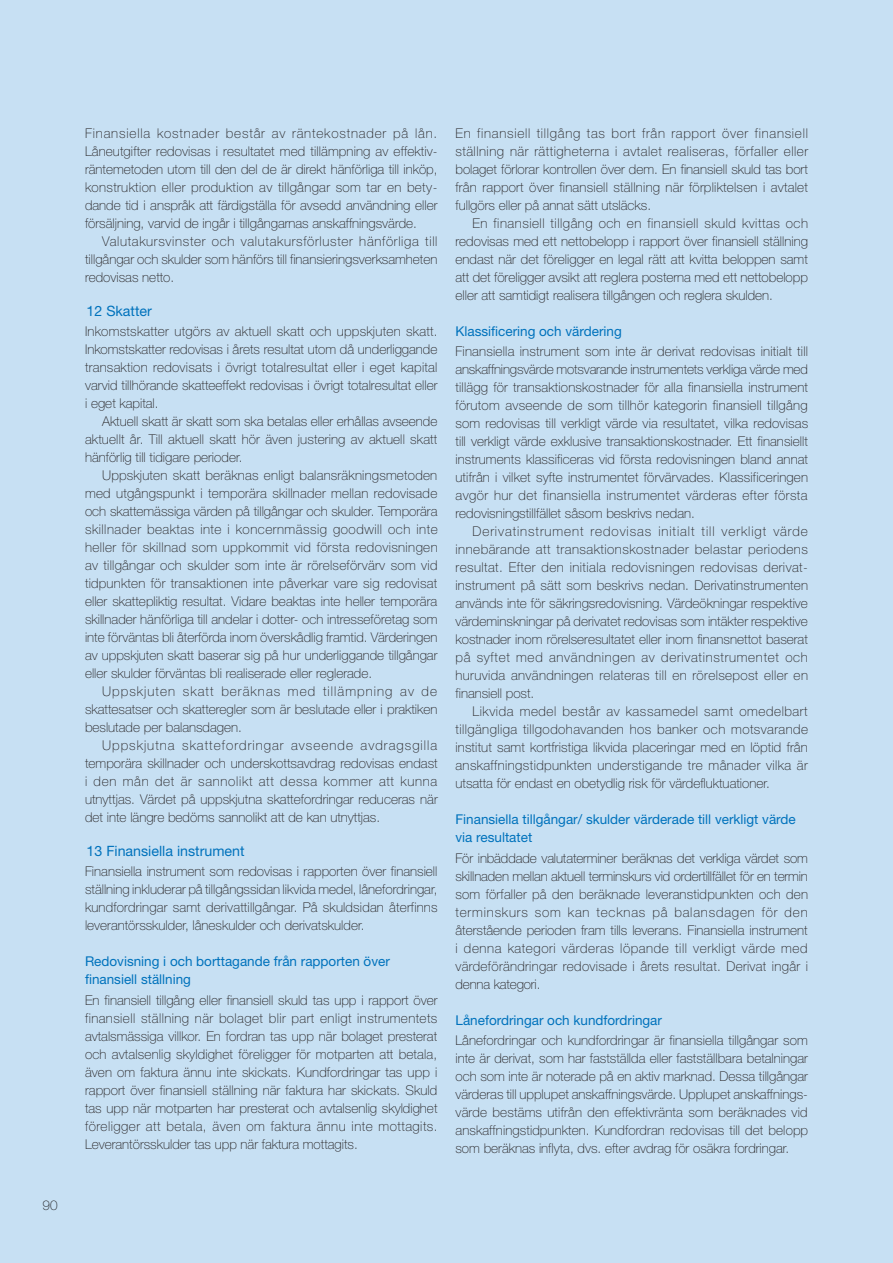
<style>
.page{position:relative;width:893px;height:1263px;background:#c7e0f3}
.page>*{position:absolute;margin:0;border:0;box-sizing:border-box;transform-origin:0 0}
.Note_subhead_1{font:14.25px "Helvetica Neue";color:#0072bc}
.body_copy{font:100 13.5px/18px "Helvetica Neue";color:#231f20;text-align:justify}
.Note_subhead_2{font:13.5px/18px "Helvetica Neue";color:#0072bc}
</style>
<div class="page">
<p class="body_copy" style="left:43px;top:1196px;width:17px">90</p>
<p class="body_copy" style="left:85px;top:124px;width:354px">Finansiella kostnader består av räntekostnader på lån.<br>Låneutgifter redovisas i resultatet med tillämpning av effektiv&shy;räntemetoden utom till den del de är direkt hänförliga till inköp, konstruktion eller produktion av tillgångar som tar en bety&shy;dande tid i anspråk att färdigställa för avsedd användning eller försäljning, varvid de ingår i tillgångarnas anskaffningsvärde.</p>
<p class="body_copy" style="left:85px;top:232px;width:354px;text-indent:17px">Valutakursvinster och valutakursförluster hänförliga till tillgångar och skulder som hänförs till finansieringsverksamheten redovisas netto.</p>
<p class="Note_subhead_1" style="left:87px;top:303px;width:67px">12 Skatter</p>
<p class="body_copy" style="left:85px;top:322px;width:354px">Inkomstskatter utgörs av aktuell skatt och uppskjuten skatt.<br>Inkomstskatter redovisas i årets resultat utom då underliggande transaktion redovisats i övrigt totalresultat eller i eget kapital varvid tillhörande skatteeffekt redovisas i övrigt totalresultat eller i eget kapital.</p>
<p class="body_copy" style="left:85px;top:412px;width:354px;text-indent:17px">Aktuell skatt är skatt som ska betalas eller erhållas avseende aktuellt år. Till aktuell skatt hör även justering av aktuell skatt hänförlig till tidigare perioder.</p>
<p class="body_copy" style="left:85px;top:466px;width:354px;text-indent:17px">Uppskjuten skatt beräknas enligt balansräkningsmetoden med utgångspunkt i temporära skillnader mellan redovisade och skattemässiga värden på tillgångar och skulder. Temporära skillnader beaktas inte i koncernmässig goodwill och inte heller för skillnad som uppkommit vid första redovisningen av tillgångar och skulder som inte är rörelseförvärv som vid tidpunkten för transaktionen inte påverkar vare sig redovisat eller skattepliktig resultat. Vidare beaktas inte heller temporära skillnader hänförliga till andelar i dotter- och intresseföretag som inte förväntas bli återförda inom överskådlig framtid. Värderingen av uppskjuten skatt baserar sig på hur underliggande tillgångar eller skulder förväntas bli realiserade eller reglerade.</p>
<p class="body_copy" style="left:85px;top:682px;width:354px;text-indent:17px">Uppskjuten skatt beräknas med tillämpning av de skattesatser och skatteregler som är beslutade eller i praktiken beslutade per balansdagen.</p>
<p class="body_copy" style="left:85px;top:736px;width:354px;text-indent:17px">Uppskjutna skattefordringar avseende avdragsgilla temporära skillnader och underskottsavdrag redovisas endast i den mån det är sannolikt att dessa kommer att kunna utnyttjas. Värdet på uppskjutna skattefordringar reduceras när det inte längre bedöms sannolikt att de kan utnyttjas.</p>
<p class="Note_subhead_1" style="left:87px;top:843px;width:160px">13 Finansiella instrument</p>
<p class="body_copy" style="left:85px;top:862px;width:354px">Finansiella instrument som redovisas i rapporten över finansiell ställning inkluderar på tillgångssidan likvida medel, lånefordringar, kundfordringar samt derivattillgångar. På skuldsidan återfinns leverantörsskulder, låneskulder och derivatskulder.</p>
<p class="Note_subhead_2" style="left:85px;top:952px;width:306px">Redovisning i och borttagande från rapporten över finansiell ställning</p>
<p class="body_copy" style="left:85px;top:991px;width:354px">En finansiell tillgång eller finansiell skuld tas upp i rapport över finansiell ställning när bolaget blir part enligt instrumentets avtalsmässiga villkor. En fordran tas upp när bolaget presterat och avtalsenlig skyldighet föreligger för motparten att betala, även om faktura ännu inte skickats. Kundfordringar tas upp i rapport över finansiell ställning när faktura har skickats. Skuld tas upp när motparten har presterat och avtalsenlig skyldighet föreligger att betala, även om faktura ännu inte mottagits.<br>Leverantörsskulder tas upp när faktura mottagits.</p>
<p class="body_copy" style="left:455px;top:124px;width:354px">En finansiell tillgång tas bort från rapport över finansiell ställning när rättigheterna i avtalet realiseras, förfaller eller bolaget förlorar kontrollen över dem. En finansiell skuld tas bort från rapport över finansiell ställning när förpliktelsen i avtalet fullgörs eller på annat sätt utsläcks.</p>
<p class="body_copy" style="left:455px;top:214px;width:354px;text-indent:17px">En finansiell tillgång och en finansiell skuld kvittas och redovisas med ett nettobelopp i rapport över finansiell ställning endast när det föreligger en legal rätt att kvitta beloppen samt att det föreligger avsikt att reglera posterna med ett nettobelopp eller att samtidigt realisera tillgången och reglera skulden.</p>
<p class="Note_subhead_2" style="left:455px;top:322px;width:168px">Klassificering och värdering</p>
<p class="body_copy" style="left:455px;top:342px;width:354px">Finansiella instrument som inte är derivat redovisas initialt till anskaffningsvärde motsvarande instrumentets verkliga värde med tillägg för transaktionskostnader för alla finansiella instrument förutom avseende de som tillhör kategorin finansiell tillgång som redovisas till verkligt värde via resultatet, vilka redovisas till verkligt värde exklusive transaktionskostnader. Ett finansiellt instruments klassificeras vid första redovisningen bland annat utifrån i vilket syfte instrumentet förvärvades. Klassificeringen avgör hur det finansiella instrumentet värderas efter första redovisningstillfället såsom beskrivs nedan.</p>
<p class="body_copy" style="left:455px;top:522px;width:354px;text-indent:17px">Derivatinstrument redovisas initialt till verkligt värde innebärande att transaktionskostnader belastar periodens resultat. Efter den initiala redovisningen redovisas derivat&shy;instrument på sätt som beskrivs nedan. Derivatinstrumenten används inte för säkringsredovisning. Värdeökningar respektive värdeminskningar på derivatet redovisas som intäkter respektive kostnader inom rörelseresultatet eller inom finansnettot baserat på syftet med användningen av derivatinstrumentet och huruvida användningen relateras till en rörelsepost eller en finansiell post.</p>
<p class="body_copy" style="left:455px;top:702px;width:354px;text-indent:17px">Likvida medel består av kassamedel samt omedelbart tillgängliga tillgodohavanden hos banker och motsvarande institut samt kortfristiga likvida placeringar med en löptid från anskaffningstidpunkten understigande tre månader vilka är utsatta för endast en obetydlig risk för värdefluktuationer.</p>
<p class="Note_subhead_2" style="left:455px;top:810px;width:342px">Finansiella tillgångar/ skulder värderade till verkligt värde via resultatet</p>
<p class="body_copy" style="left:455px;top:849px;width:354px">För inbäddade valutaterminer beräknas det verkliga värdet som skillnaden mellan aktuell terminskurs vid ordertillfället för en termin som förfaller på den beräknade leveranstidpunkten och den terminskurs som kan tecknas på balansdagen för den återstående perioden fram tills leverans. Finansiella instrument i denna kategori värderas löpande till verkligt värde med värdeförändringar redovisade i årets resultat. Derivat ingår i denna kategori.</p>
<p class="Note_subhead_2" style="left:455px;top:1010px;width:208px">Lånefordringar och kundfordringar</p>
<p class="body_copy" style="left:455px;top:1031px;width:354px">Lånefordringar och kundfordringar är finansiella tillgångar som inte är derivat, som har fastställda eller fastställbara betalningar och som inte är noterade på en aktiv marknad. Dessa tillgångar värderas till upplupet anskaffningsvärde. Upplupet anskaffnings&shy;värde bestäms utifrån den effektivränta som beräknades vid anskaffningstidpunkten. Kundfordran redovisas till det belopp som beräknas inflyta, dvs. efter avdrag för osäkra fordringar.</p>
</div>
